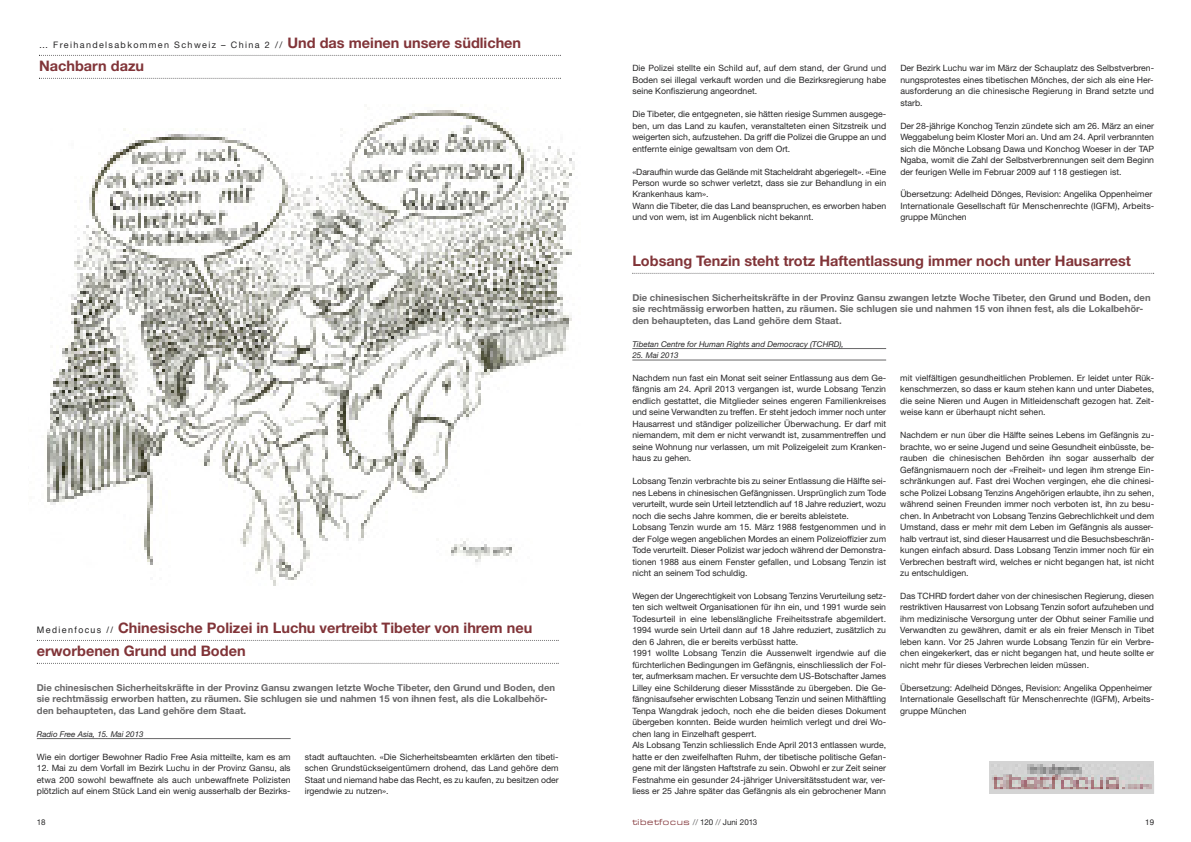
<style>
.page{position:relative;width:1191px;height:842px;background:#fff}
.page>*{position:absolute;margin:0;border:0;box-sizing:border-box;transform-origin:0 0}
.t1{font:700 14.5px/22.9px "Helvetica Neue";color:#813438}
.t2{font:700 9.5px/11.5px "Helvetica Neue";color:#686768}
.t3{font:9px "Helvetica Neue";letter-spacing:.15em;color:#272627}
.t4{font:8.7px/11.5px "Helvetica Neue";color:#272627;text-align:justify}
.t5{font:italic 8px "Helvetica Neue";color:#272627}
.t6{font:8px "Helvetica Neue";color:#272627}
.t7{font:8px "Helvetica";color:#272627}
.s1{font-weight:700;font-size:14.5px;color:#813438}
.s2{font-family:"Helvetica";font-weight:400;font-size:9px;color:#272627}
.s3{font-family:"Eurostile BQ";font-stretch:expanded;font-size:8.5px;color:#813438}
.s4{color:#686768}
</style>
<div class="page">
<img style="left:47px;top:110px;width:528px;height:476px">
<svg style="left:39px;top:55px;width:522px;height:1px"></svg>
<svg style="left:39px;top:78px;width:522px;height:1px"></svg>
<svg style="left:37px;top:640px;width:521px;height:1px"></svg>
<svg style="left:37px;top:663px;width:521px;height:1px"></svg>
<hr style="left:37px;top:738px;width:254px;height:1px;background:#686768">
<svg style="left:632px;top:273px;width:522px;height:1px"></svg>
<hr style="left:632px;top:348px;width:254px;height:1px;background:#686768">
<hr style="left:632px;top:360px;width:254px;height:1px;background:#686768">
<div style="left:989px;top:761px;width:165px;height:33px;background:#d4d4d4"></div>
<img style="left:1003px;top:764px;width:79px;height:11px">
<svg style="left:1000px;top:784px;width:152px;height:6px"></svg>
<img style="left:992px;top:775px;width:159px;height:14px">
<p class="t3" style="left:39px;top:42px;width:483px">… Freihandelsabkommen Schweiz – China 2 // <span class="s1">Und das meinen unsere südlichen</span></p>
<h1 class="t1" style="left:39px;top:54px;width:107px">Nachbarn dazu</h1>
<h1 class="t1" style="left:37px;top:616px;width:497px"><span class="s2">M e d i e n f o c u s / /</span> Chinesische Polizei in Luchu vertreibt Tibeter von ihrem neu erworbenen Grund und Boden</h1>
<p class="t2" style="left:37px;top:681px;width:520px">Die chinesischen Sicherheitskräfte in der Provinz Gansu zwangen letzte Woche Tibeter, den Grund und Boden, den sie rechtmässig erworben hatten, zu räumen. Sie schlugen sie und nahmen 15 von ihnen fest, als die Lokalbehör&shy;den behaupteten, das Land gehöre dem Staat.</p>
<p class="t5" style="left:37px;top:729px;width:108px">Radio Free Asia, 15. Mai 2013</p>
<p class="t4" style="left:37px;top:751px;width:255px">Wie ein dortiger Bewohner Radio Free Asia mitteilte, kam es am</p>
<p class="t4" style="left:37px;top:763px;width:255px">12. Mai zu dem Vorfall im Bezirk Luchu in der Provinz Gansu, als etwa 200 sowohl bewaffnete als auch unbewaffnete Polizisten plötzlich auf einem Stück Land ein wenig ausserhalb der Bezirks-</p>
<p class="t4" style="left:305px;top:751px;width:255px">stadt auftauchten. «Die Sicherheitsbeamten erklärten den tibeti&shy;schen Grundstückseigentümern drohend, das Land gehöre dem Staat und niemand habe das Recht, es zu kaufen, zu besitzen oder irgendwie zu nutzen».</p>
<p class="t4" style="left:900px;top:63px;width:255px">Der Bezirk Luchu war im März der Schauplatz des Selbstverbren&shy;nungsprotestes eines tibetischen Mönches, der sich als eine Her&shy;ausforderung an die chinesische Regierung in Brand setzte und starb.</p>
<p class="t4" style="left:900px;top:121px;width:255px">Der 28-jährige Konchog Tenzin zündete sich am 26. März an einer Weggabelung beim Kloster Mori an. Und am 24. April verbrannten sich die Mönche Lobsang Dawa und Konchog Woeser in der TAP Ngaba, womit die Zahl der Selbstverbrennungen seit dem Beginn der feurigen Welle im Februar 2009 auf 118 gestiegen ist.</p>
<p class="t4" style="left:900px;top:189px;width:255px;text-align:left">Übersetzung: Adelheid Dönges, Revision: Angelika Oppenheimer<br>Internationale Gesellschaft für Menschenrechte (IGFM), Arbeits&shy;gruppe München</p>
<h1 class="t1" style="left:632px;top:249px;width:500px">Lobsang Tenzin steht trotz Haftentlassung immer noch unter Hausarrest</h1>
<p class="t2" style="left:632px;top:291px;width:520px">Die chinesischen Sicherheitskräfte in der Provinz Gansu zwangen letzte Woche Tibeter, den Grund und Boden, den sie rechtmässig erworben hatten, zu räumen. Sie schlugen sie und nahmen 15 von ihnen fest, als die Lokalbehör&shy;den behaupteten, das Land gehöre dem Staat.</p>
<p class="t5" style="left:632px;top:339px;width:213px">Tibetan Centre for Human Rights and Democracy (TCHRD),</p>
<p class="t5" style="left:632px;top:350px;width:48px">25. Mai 2013</p>
<p class="t4" style="left:632px;top:373px;width:255px">Nachdem nun fast ein Monat seit seiner Entlassung aus dem Ge&shy;fängnis am 24. April 2013 vergangen ist, wurde Lobsang Tenzin endlich gestattet, die Mitglieder seines engeren Familienkreises und seine Verwandten zu treffen. Er steht jedoch immer noch unter Hausarrest und ständiger polizeilicher Überwachung. Er darf mit niemandem, mit dem er nicht verwandt ist, zusammentreffen und seine Wohnung nur verlassen, um mit Polizeigeleit zum Kranken&shy;haus zu gehen.</p>
<p class="t4" style="left:632px;top:476px;width:255px;text-align:left">Lobsang Tenzin verbrachte bis zu seiner Entlassung die Hälfte sei&shy;nes Lebens in chinesischen Gefängnissen. Ursprünglich zum Tode verurteilt, wurde sein Urteil letztendlich auf 18 Jahre reduziert, wozu noch die sechs Jahre kommen, die er bereits ableistete.<br>Lobsang Tenzin wurde am 15. März 1988 festgenommen und in der Folge wegen angeblichen Mordes an einem Polizeioffizier zum Tode verurteilt. Dieser Polizist war jedoch während der Demonstra&shy;tionen 1988 aus einem Fenster gefallen, und Lobsang Tenzin ist nicht an seinem Tod schuldig.</p>
<p class="t4" style="left:632px;top:591px;width:255px;text-align:left">Wegen der Ungerechtigkeit von Lobsang Tenzins Verurteilung setz&shy;ten sich weltweit Organisationen für ihn ein, und 1991 wurde sein Todesurteil in eine lebenslängliche Freiheitsstrafe abgemildert.<br>1994 wurde sein Urteil dann auf 18 Jahre reduziert, zusätzlich zu den 6 Jahren, die er bereits verbüsst hatte.<br>1991 wollte Lobsang Tenzin die Aussenwelt irgendwie auf die fürchterlichen Bedingungen im Gefängnis, einschliesslich der Fol&shy;ter, aufmerksam machen. Er versuchte dem US-Botschafter James Lilley eine Schilderung dieser Missstände zu übergeben. Die Ge&shy;fängnisaufseher erwischten Lobsang Tenzin und seinen Mithäftling Tenpa Wangdrak jedoch, noch ehe die beiden dieses Dokument übergeben konnten. Beide wurden heimlich verlegt und drei Wo&shy;chen lang in Einzelhaft gesperrt.<br>Als Lobsang Tenzin schliesslich Ende April 2013 entlassen wurde, hatte er den zweifelhaften Ruhm, der tibetische politische Gefan&shy;gene mit der längsten Haftstrafe zu sein. Obwohl er zur Zeit seiner Festnahme ein gesunder 24-jähriger Universitätsstudent war, ver&shy;liess er 25 Jahre später das Gefängnis als ein gebrochener Mann</p>
<p class="t4" style="left:632px;top:63px;width:255px">Die Polizei stellte ein Schild auf, auf dem stand, der Grund und Boden sei illegal verkauft worden und die Bezirksregierung habe seine Konfiszierung angeordnet.</p>
<p class="t4" style="left:632px;top:109px;width:255px">Die Tibeter, die entgegneten, sie hätten riesige Summen ausgege&shy;ben, um das Land zu kaufen, veranstalteten einen Sitzstreik und weigerten sich, aufzustehen. Da griff die Polizei die Gruppe an und entfernte einige gewaltsam von dem Ort.</p>
<p class="t4" style="left:632px;top:166px;width:255px;text-align:left">«Daraufhin wurde das Gelände mit Stacheldraht abgeriegelt». «Eine Person wurde so schwer verletzt, dass sie zur Behandlung in ein Krankenhaus kam».<br>Wann die Tibeter, die das Land beanspruchen, es erworben haben und von wem, ist im Augenblick nicht bekannt.</p>
<p class="t4" style="left:900px;top:373px;width:255px">mit vielfältigen gesundheitlichen Problemen. Er leidet unter Rük&shy;kenschmerzen, so dass er kaum stehen kann und unter Diabetes, die seine Nieren und Augen in Mitleidenschaft gezogen hat. Zeit&shy;weise kann er überhaupt nicht sehen.</p>
<p class="t4" style="left:900px;top:430px;width:255px">Nachdem er nun über die Hälfte seines Lebens im Gefängnis zu&shy;brachte, wo er seine Jugend und seine Gesundheit einbüsste, be&shy;rauben die chinesischen Behörden ihn sogar ausserhalb der Gefängnismauern noch der «Freiheit» und legen ihm strenge Ein&shy;schränkungen auf. Fast drei Wochen vergingen, ehe die chinesi&shy;sche Polizei Lobsang Tenzins Angehörigen erlaubte, ihn zu sehen, während seinen Freunden immer noch verboten ist, ihn zu besu&shy;chen. In Anbetracht von Lobsang Tenzins Gebrechlichkeit und dem Umstand, dass er mehr mit dem Leben im Gefängnis als ausser&shy;halb vertraut ist, sind dieser Hausarrest und die Besuchsbeschrän&shy;kungen einfach absurd. Dass Lobsang Tenzin immer noch für ein Verbrechen bestraft wird, welches er nicht begangen hat, ist nicht zu entschuldigen.</p>
<p class="t4" style="left:900px;top:591px;width:255px">Das TCHRD fordert daher von der chinesischen Regierung, diesen restriktiven Hausarrest von Lobsang Tenzin sofort aufzuheben und ihm medizinische Versorgung unter der Obhut seiner Familie und Verwandten zu gewähren, damit er als ein freier Mensch in Tibet leben kann. Vor 25 Jahren wurde Lobsang Tenzin für ein Verbre&shy;chen eingekerkert, das er nicht begangen hat, und heute sollte er nicht mehr für dieses Verbrechen leiden müssen.</p>
<p class="t4" style="left:900px;top:683px;width:255px;text-align:left">Übersetzung: Adelheid Dönges, Revision: Angelika Oppenheimer<br>Internationale Gesellschaft für Menschenrechte (IGFM), Arbeits&shy;gruppe München</p>
<p class="t6" style="left:37px;top:819px;width:10px">18</p>
<p class="t6" style="left:632px;top:819px;width:126px"><span class="s3">tibetfocus</span> <span class="s4">//</span> 120 <span class="s4">//</span> Juni 2013</p>
<p class="t7" style="left:1145px;top:818px;width:10px">19</p>
</div>
